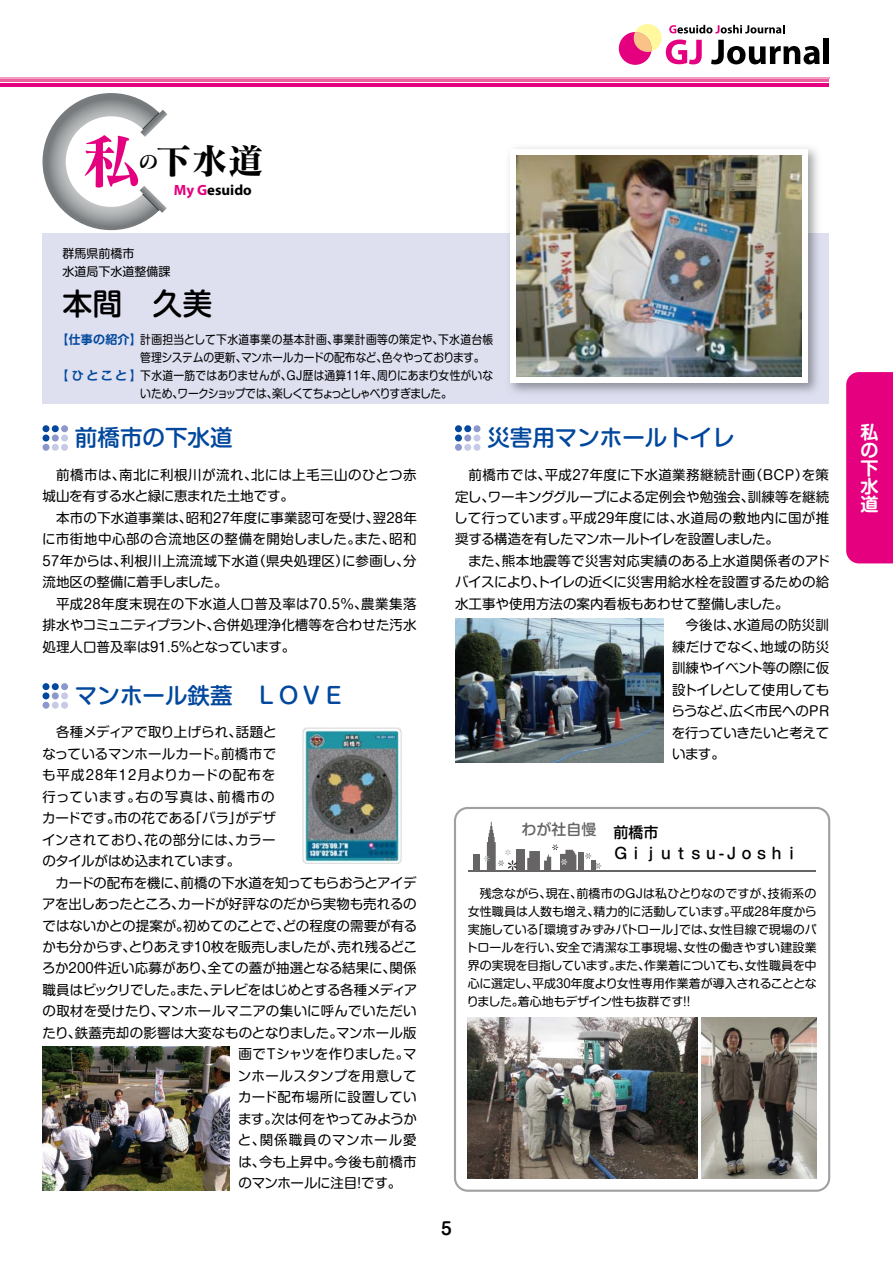
<style>
.page{position:relative;width:893px;height:1263px;background:#fff}
.page>*{position:absolute;margin:0;border:0;box-sizing:border-box;transform-origin:0 0}
.t1{font:59.4px "Matisse Pro B";color:#e4007f}
.t2{font:36px "Matisse Pro B";color:#000}
.t3{font:500 30px "Shin M Go Pro";color:#000}
.t4{font:500 22.5px "Shin M Go Pro";color:#00479d}
.t5{font:700 18px/18px "Shin M Go Pro De";color:#fff;text-align:justify}
.t6{font:700 16.95px "Shin M Go Pro De";color:#000}
.t7{font:500 15px/24px "Shin M Go Pro";color:#000}
.t8{font:700 14.85px "Myriad Pro";color:#000}
.t9{font:13.5px/21.5px "Shin M Go Pro";color:#000;text-align:justify}
.t10{font:13.5px "Shin M Go Pro";letter-spacing:.025em;color:#000}
.t11{font:13.5px "Shin M Go Pro";letter-spacing:-.02em;color:#000}
.t12{font:13.5px "Shin M Go Pro";letter-spacing:-.04em;color:#000}
.t13{font:13.5px "Shin M Go Pro";letter-spacing:-.03em;color:#000}
.t14{font:13.5px "Shin M Go Pro";letter-spacing:-.045em;color:#000}
.t15{font:13.5px "Shin M Go Pro";letter-spacing:.02em;color:#000}
.t16{font:13.5px "Shin M Go Pro";letter-spacing:.075em;color:#000}
.t17{font:13.5px "Shin M Go Pro";letter-spacing:-.055em;color:#000}
.t18{font:13.5px "Shin M Go Pro";letter-spacing:-.025em;color:#000}
.t19{font:12px/18px "Shin M Go Pro";color:#000;text-align:justify}
.t20{font:12px "Shin M Go Pro";color:#000;scale:.9 1}
.t21{font:12px "Shin M Go Pro";letter-spacing:.025em;color:#000;scale:.9 1}
.t22{font:12px "Shin M Go Pro";letter-spacing:-.03em;color:#000;scale:.9 1}
.t23{font:12px "Shin M Go Pro";letter-spacing:-.08em;color:#000;scale:.9 1}
.s1{font-size:20.55px}
.s2{color:#e4007f}
.s3{font-family:"Shin M Go Pro De";font-weight:700;color:#00479d}
.s4{color:#666464}
</style>
<div class="page">
<hr style="left:0;top:77px;width:829px;height:1px;background:#f19ec2">
<div style="left:824px;top:38px;width:5px;height:26px;background:#000"></div>
<div style="left:619px;top:32px;width:33px;height:33px;background:#e4007f;border-radius:50%"></div>
<svg style="left:634px;top:24px;width:186px;height:40px"></svg>
<hr style="left:0;top:80px;width:829px;height:2px;background:#ea609e">
<hr style="left:0;top:83px;width:829px;height:4px;background:#e4007f">
<div style="left:43px;top:425px;width:6px;height:7px;background:#00479d;border-radius:50%"></div>
<div style="left:52px;top:425px;width:7px;height:7px;background:#00479d;border-radius:50%"></div>
<div style="left:61px;top:425px;width:7px;height:7px;background:#8c97cb;border-radius:50%"></div>
<div style="left:43px;top:434px;width:6px;height:7px;background:#00479d;border-radius:50%"></div>
<div style="left:52px;top:434px;width:7px;height:7px;background:#8c97cb;border-radius:50%"></div>
<div style="left:61px;top:434px;width:7px;height:7px;background:#c7cae6;border-radius:50%"></div>
<div style="left:43px;top:444px;width:6px;height:7px;background:#8c97cb;border-radius:50%"></div>
<div style="left:52px;top:444px;width:7px;height:7px;background:#c7cae6;border-radius:50%"></div>
<div style="left:61px;top:444px;width:7px;height:7px;background:#c7cae6;border-radius:50%"></div>
<div style="left:455px;top:425px;width:7px;height:7px;background:#00479d;border-radius:50%"></div>
<div style="left:464px;top:425px;width:7px;height:7px;background:#00479d;border-radius:50%"></div>
<div style="left:474px;top:425px;width:6px;height:7px;background:#8c97cb;border-radius:50%"></div>
<div style="left:455px;top:434px;width:7px;height:7px;background:#00479d;border-radius:50%"></div>
<div style="left:464px;top:434px;width:7px;height:7px;background:#8c97cb;border-radius:50%"></div>
<div style="left:474px;top:434px;width:6px;height:7px;background:#c7cae6;border-radius:50%"></div>
<div style="left:455px;top:444px;width:7px;height:7px;background:#8c97cb;border-radius:50%"></div>
<div style="left:464px;top:444px;width:7px;height:7px;background:#c7cae6;border-radius:50%"></div>
<div style="left:474px;top:444px;width:6px;height:7px;background:#c7cae6;border-radius:50%"></div>
<div style="left:43px;top:683px;width:6px;height:7px;background:#00479d;border-radius:50%"></div>
<div style="left:52px;top:683px;width:7px;height:7px;background:#00479d;border-radius:50%"></div>
<div style="left:61px;top:683px;width:7px;height:7px;background:#8c97cb;border-radius:50%"></div>
<div style="left:43px;top:692px;width:6px;height:7px;background:#00479d;border-radius:50%"></div>
<div style="left:52px;top:692px;width:7px;height:7px;background:#8c97cb;border-radius:50%"></div>
<div style="left:61px;top:692px;width:7px;height:7px;background:#c7cae6;border-radius:50%"></div>
<div style="left:43px;top:702px;width:6px;height:7px;background:#8c97cb;border-radius:50%"></div>
<div style="left:52px;top:702px;width:7px;height:7px;background:#c7cae6;border-radius:50%"></div>
<div style="left:61px;top:702px;width:7px;height:7px;background:#c7cae6;border-radius:50%"></div>
<svg style="left:663px;top:618px;width:1px;height:145px"></svg>
<img style="left:43px;top:1046px;width:187px;height:145px">
<img style="left:455px;top:618px;width:208px;height:145px">
<img style="left:303px;top:728px;width:99px;height:136px">
<div style="left:43px;top:234px;width:786px;height:170px;background:#dee0f0"></div>
<img style="left:502px;top:147px;width:323px;height:246px">
<div style="left:510px;top:149px;width:298px;height:234px;background:#fff"></div>
<img style="left:517px;top:155px;width:284px;height:221px">
<svg style="left:454px;top:807px;width:376px;height:385px"></svg>
<div style="left:473px;top:854px;width:6px;height:17px;background:#666464"></div>
<div style="left:516px;top:850px;width:9px;height:21px;background:#666464"></div>
<div style="left:578px;top:852px;width:5px;height:19px;background:#666464"></div>
<hr style="left:592px;top:860px;width:4px;height:11px;background:#666464">
<svg style="left:484px;top:822px;width:34px;height:48px"></svg>
<svg style="left:527px;top:844px;width:49px;height:26px"></svg>
<svg style="left:585px;top:853px;width:16px;height:16px"></svg>
<hr style="left:468px;top:870px;width:348px;height:1px;background:#666464">
<div style="left:846px;top:372px;width:47px;height:191px;background:#e4007f"></div>
<svg style="left:43px;top:93px;width:124px;height:137px"></svg>
<h1 class="t1" style="left:82px;top:123px;width:61px">私</h1>
<h2 class="t2" style="left:138px;top:138px;width:127px"><span class="s1">の</span>下水道</h2>
<p class="t8" style="left:174px;top:181px;width:80px"><span class="s2">My G</span>esuido</p>
<p class="t19" style="left:63px;top:243px;width:109px">群馬県前橋市<br>水道局下水道整備課</p>
<h3 class="t3" style="left:63px;top:279px;width:151px">本間　久美</h3>
<p class="t21" style="left:57px;top:329px;width:487px"><span class="s3">【仕事の紹介】</span>計画担当として下水道事業の基本計画、事業計画等の策定や、下水道台帳</p>
<p class="t22" style="left:140px;top:347px;width:384px">管理システムの更新、マンホールカードの配布など、色々やっております。</p>
<p class="t20" style="left:57px;top:365px;width:487px"><span class="s3">【ひとこと】</span>下水道一筋ではありませんが、GJ歴は通算11年、周りにあまり女性がいな</p>
<p class="t23" style="left:140px;top:383px;width:348px">いため、ワークショップでは、楽しくてちょっとしゃべりすぎました。</p>
<h3 class="t4" style="left:75px;top:419px;width:159px">前橋市の下水道</h3>
<h3 class="t4" style="left:487px;top:419px;width:249px">災害用マンホールトイレ</h3>
<p class="t9" style="left:43px;top:463px;width:376px;text-indent:14px">前橋市は、南北に利根川が流れ、北には上毛三山のひとつ赤城山を有する水と緑に恵まれた土地です。</p>
<p class="t9" style="left:42px;top:505px;width:376px;text-indent:14px">本市の下水道事業は、昭和27年度に事業認可を受け、翌28年に市街地中心部の合流地区の整備を開始しました。また、昭和57年からは、利根川上流流域下水道（県央処理区）に参画し、分流地区の整備に着手しました。</p>
<p class="t9" style="left:43px;top:591px;width:376px;text-indent:14px">平成28年度末現在の下水道人口普及率は70.5％、農業集落排水やコミュニティプラント、合併処理浄化槽等を合わせた汚水処理人口普及率は91.5％となっています。</p>
<h3 class="t4" style="left:75px;top:677px;width:271px">マンホール鉄蓋　ＬＯＶＥ</h3>
<p class="t9" style="left:42px;top:720px;width:236px;text-align:left;text-indent:14px">各種メディアで取り上げられ、話題となっているマンホールカード。前橋市でも平成28年12月よりカードの配布を行っ ています。右の写真は、前橋市のカード です。市の花である「バラ」がデザイン されており、花の部分には、カラーのタイ ルがはめ込まれています。</p>
<p class="t11" style="left:56px;top:872px;width:363px">カードの配布を機に、前橋の下水道を 知ってもらおうとアイデ</p>
<p class="t9" style="left:42px;top:892px;width:376px">アを出しあったところ、カードが好評なのだから実物も売れるの</p>
<p class="t9" style="left:43px;top:913px;width:376px">ではないかとの提案が。初めてのことで、どの程度の需要が有る</p>
<p class="t9" style="left:42px;top:934px;width:376px">かも分からず、とりあえず10枚を販売しましたが、売れ残るどこ</p>
<p class="t9" style="left:42px;top:956px;width:376px">ろか200件近い応募があり、全ての蓋が抽選となる結果に、関係</p>
<p class="t12" style="left:43px;top:979px;width:376px">職員はビックリでした。また、テレビをはじめとする各種メディア</p>
<p class="t9" style="left:43px;top:999px;width:376px">の取材を受けたり、マンホールマニアの集いに呼んでいただい</p>
<p class="t9" style="left:42px;top:1020px;width:376px">たり、鉄蓋売却の影響は大変なものとなりました。マンホール版</p>
<p class="t14" style="left:238px;top:1043px;width:180px">画でＴシャツを作りました。マ</p>
<p class="t15" style="left:238px;top:1065px;width:180px">ンホールスタンプを用意して</p>
<p class="t10" style="left:238px;top:1086px;width:180px">カード配布場所に設置してい</p>
<p class="t9" style="left:238px;top:1106px;width:180px">ます。次は何をやってみようか</p>
<p class="t16" style="left:238px;top:1129px;width:180px">と、関係職員のマンホール愛</p>
<p class="t10" style="left:238px;top:1150px;width:180px">は、今も上昇中。今後も前橋市</p>
<p class="t13" style="left:238px;top:1172px;width:164px">のマンホールに注目！です。</p>
<p class="t9" style="left:454px;top:463px;width:377px;text-indent:14px">前橋市では、平成27年度に下水道業務継続計画（BCP）を策定し、ワーキンググループによる定例会や勉強会、訓練等を継続して行っています。平成29年度には、水道局の敷地内に国が推奨する構造を有したマンホールトイレを設置しました。</p>
<p class="t10" style="left:468px;top:550px;width:363px">また、熊本地震等で災害対応実績のある上水道関係者のアド</p>
<p class="t9" style="left:455px;top:570px;width:376px">バイスにより、トイレの近くに災害用給水栓を設置するための給</p>
<p class="t9" style="left:455px;top:591px;width:335px">水工事や使用方法の案内看板もあわせて整備しました。</p>
<p class="t9" style="left:686px;top:613px;width:145px">今後は、水道局の防災訓</p>
<p class="t10" style="left:672px;top:636px;width:159px">練だけでなく、地域の防災</p>
<p class="t18" style="left:672px;top:657px;width:159px">訓練やイベント等の際に仮</p>
<p class="t13" style="left:672px;top:679px;width:159px">設トイレとして使用しても</p>
<p class="t17" style="left:671px;top:700px;width:161px">らうなど、広く市民へのＰＲ</p>
<p class="t11" style="left:672px;top:721px;width:159px">を行っていきたいと考えて</p>
<p class="t9" style="left:672px;top:741px;width:54px">います。</p>
<p class="t7" style="left:614px;top:815px;width:187px;text-indent:-92px"><span class="s4">わが社自慢</span> 前橋市<br>Ｇｉｊｕｔｓｕ-Ｊｏｓｈｉ</p>
<p class="t19" style="left:466px;top:883px;width:353px;text-indent:14px">残念ながら、現在、前橋市のＧＪは私ひとりなのですが、技術系の女性職員は人数も増え、精力的に活動しています。平成28年度から実施している「環境すみずみパトロール」では、女性目線で現場のパトロールを行い、安全で清潔な工事現場、女性の働きやすい建設業界の実現を目指しています。また、作業着についても、女性職員を中心に選定し、平成30年度より女性専用作業着が導入されることとなりました。着心地もデザイン性も抜群です!!</p>
<p class="t6" style="left:441px;top:1215px;width:12px">5</p>
<h3 class="t5" style="left:861px;top:421px;width:19px">私の下水道</h3>
</div>
